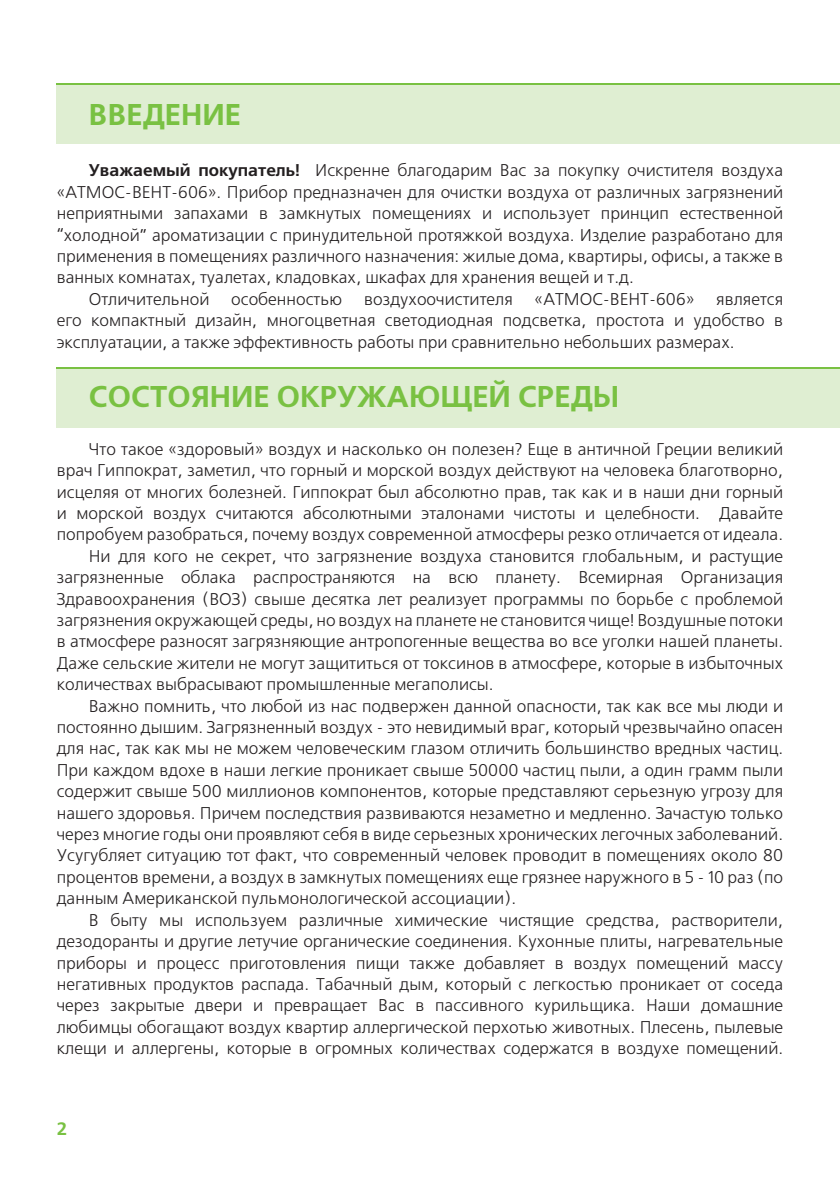
<style>
.page{position:relative;width:840px;height:1191px;background:#fff}
.page>*{position:absolute;margin:0;border:0;box-sizing:border-box;transform-origin:0 0}
.t1{font:700 30px "Free Set C";color:#79c142}
.t2{font:700 18px "Free Set C";color:#79c142}
.t3{font:17px/21.4px "Free Set C";color:#231f20;text-align:justify}
.s1{font-weight:700}
</style>
<div class="page">
<div style="left:57px;top:84px;width:782px;height:60px;background:#dfeed2"></div>
<hr style="left:57px;top:84px;width:782px;height:1px;background:#79c142">
<div style="left:57px;top:367px;width:782px;height:60px;background:#dfeed2"></div>
<hr style="left:57px;top:367px;width:782px;height:2px;background:#79c142">
<p class="t1" style="left:89px;top:98px;width:153px">ВВЕДЕНИЕ</p>
<p class="t3" style="left:57px;top:161px;width:727px;text-indent:32px"><span class="s1">Уважаемый покупатель!</span> Искренне благодарим Вас за покупку очистителя воздуха «АТМОС-ВЕНТ-606». Прибор предназначен для очистки воздуха от различных загрязнений неприятными запахами в замкнутых помещениях и использует принцип естественной “холодной” ароматизации с принудительной протяжкой воздуха. Изделие разработано для применения в помещениях различного назначения: жилые дома, квартиры, офисы, а также в ванных комнатах, туалетах, кладовках, шкафах для хранения вещей и т.д.</p>
<p class="t3" style="left:89px;top:289px;width:122px">Отличительной</p>
<p class="t3" style="left:231px;top:289px;width:112px">особенностью</p>
<p class="t3" style="left:364px;top:289px;width:150px">воздухоочистителя</p>
<p class="t3" style="left:534px;top:289px;width:161px">«АТМОС-ВЕНТ-606»</p>
<p class="t3" style="left:57px;top:289px;width:727px;text-indent:659px">является его компактный дизайн, многоцветная светодиодная подсветка, простота и удобство в эксплуатации, а также эффективность работы при сравнительно небольших размерах.</p>
<p class="t1" style="left:89px;top:380px;width:531px">СОСТОЯНИЕ ОКРУЖАЮЩЕЙ СРЕДЫ</p>
<p class="t3" style="left:57px;top:439px;width:727px;text-indent:32px">Что такое «здоровый» воздух и насколько он полезен? Еще в античной Греции великий врач Гиппократ, заметил, что горный и морской воздух действуют на человека благотворно, исцеляя от многих болезней. Гиппократ был абсолютно прав, так как и в наши дни горный и морской воздух считаются абсолютными эталонами чистоты и целебности. Давайте попробуем разобраться, почему воздух современной атмосферы резко отличается от идеала.</p>
<p class="t3" style="left:57px;top:546px;width:727px;text-indent:32px">Ни для кого не секрет, что загрязнение воздуха становится глобальным, и растущие загрязненные облака распространяются на всю планету. Всемирная Организация Здравоохранения (ВОЗ) свыше десятка лет реализует программы по борьбе с проблемой загрязнения окружающей среды, но воздух на планете не становится чище! Воздушные потоки в атмосфере разносят загрязняющие антропогенные вещества во все уголки нашей планеты.<br>Даже сельские жители не могут защититься от токсинов в атмосфере, которые в избыточных количествах выбрасывают промышленные мегаполисы.</p>
<p class="t3" style="left:57px;top:696px;width:727px;text-indent:32px">Важно помнить, что любой из нас подвержен данной опасности, так как все мы люди и постоянно дышим. Загрязненный воздух - это невидимый враг, который чрезвычайно опасен для нас, так как мы не можем человеческим глазом отличить большинство вредных частиц.<br>При каждом вдохе в наши легкие проникает свыше 50000 частиц пыли, а один грамм пыли содержит свыше 500 миллионов компонентов, которые представляют серьезную угрозу для нашего здоровья. Причем последствия развиваются незаметно и медленно. Зачастую только через многие годы они проявляют себя в виде серьезных хронических легочных заболеваний.<br>Усугубляет ситуацию тот факт, что современный человек проводит в помещениях около 80 процентов времени, а воздух в замкнутых помещениях еще грязнее наружного в 5 - 10 раз (по данным Американской пульмонологической ассоциации).</p>
<p class="t3" style="left:57px;top:910px;width:727px;text-indent:32px">В быту мы используем различные химические чистящие средства, растворители, дезодоранты и другие летучие органические соединения. Кухонные плиты, нагревательные приборы и процесс приготовления пищи также добавляет в воздух помещений массу негативных продуктов распада. Табачный дым, который с легкостью проникает от соседа через закрытые двери и превращает Вас в пассивного курильщика. Наши домашние любимцы обогащают воздух квартир аллергической перхотью животных. Плесень, пылевые клещи и аллергены, которые в огромных количествах содержатся в воздухе помещений.</p>
<p class="t2" style="left:57px;top:1118px;width:12px">2</p>
</div>
